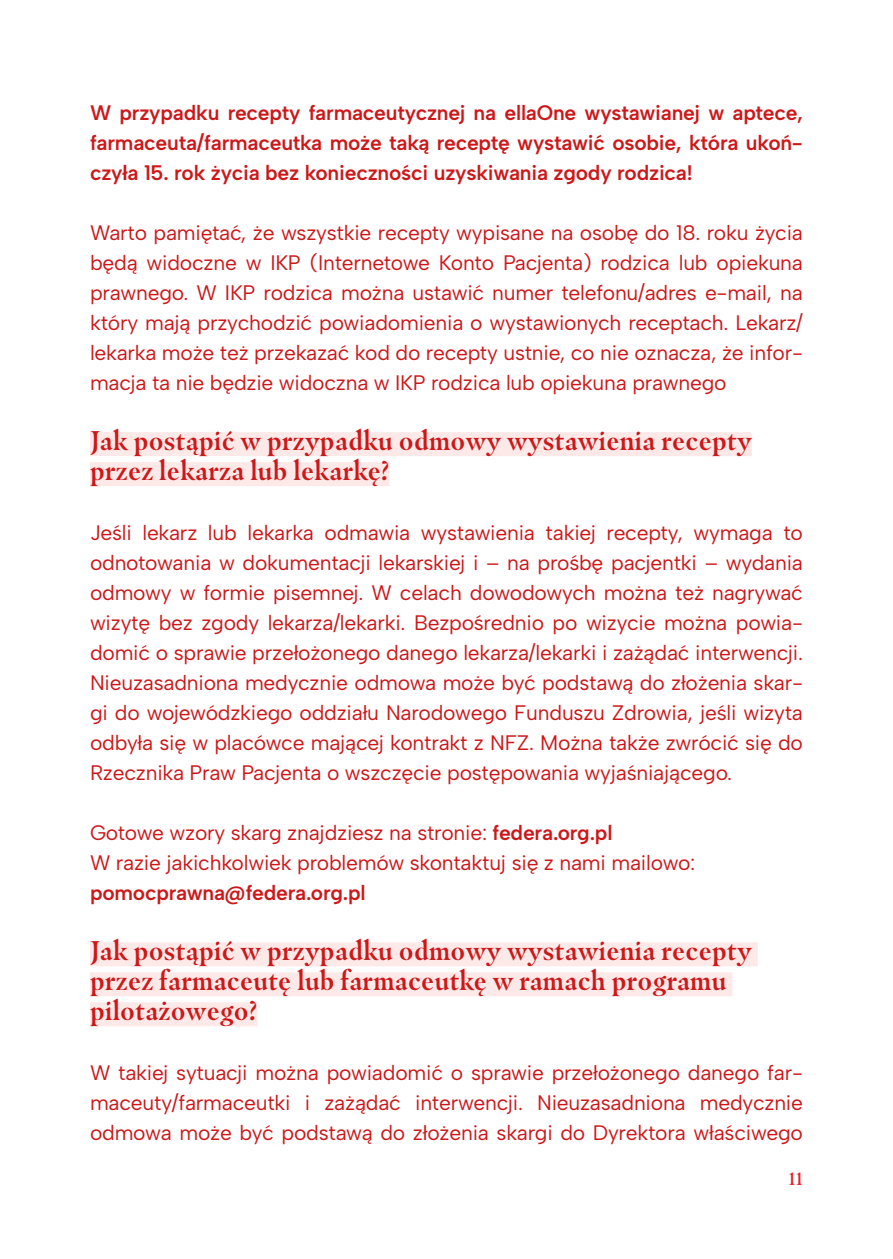
<style>
.page{position:relative;width:893px;height:1259px;background:#fff}
.page>*{position:absolute;margin:0;border:0;box-sizing:border-box;transform-origin:0 0}
.t1{font:600 27px/30px "Masqualero";letter-spacing:.01em;color:#cd1719}
.t2{font:21px/30px "Albert Sans";letter-spacing:-.01em;color:#cd1719;text-align:justify}
.t3{font:600 21px/30px "Albert Sans";letter-spacing:-.01em;color:#cd1719;text-align:justify}
.t4{font:600 18px "Masqualero";color:#e52329}
.s1{font-weight:600}
</style>
<div class="page">
<div style="left:90px;top:432px;width:662px;height:24px;background:#fde9e7"></div>
<div style="left:90px;top:462px;width:299px;height:24px;background:#fde9e7"></div>
<div style="left:90px;top:942px;width:668px;height:24px;background:#fde9e7"></div>
<div style="left:90px;top:972px;width:642px;height:24px;background:#fde9e7"></div>
<div style="left:90px;top:1002px;width:167px;height:24px;background:#fde9e7"></div>
<p class="t3" style="left:90px;top:98px;width:714px">W przypadku recepty farmaceutycznej na ellaOne wystawianej w aptece, farmaceuta/farmaceutka może taką receptę wystawić osobie, która ukoń&shy;czyła 15. rok życia bez konieczności uzyskiwania zgody rodzica!</p>
<p class="t2" style="left:90px;top:218px;width:714px">Warto pamiętać, że wszystkie recepty wypisane na osobę do 18. roku życia będą widoczne w IKP (Internetowe Konto Pacjenta) rodzica lub opiekuna prawnego. W IKP rodzica można ustawić numer telefonu/adres e-mail, na który mają przychodzić powiadomienia o wystawionych receptach. Lekarz/ lekarka może też przekazać kod do recepty ustnie, co nie oznacza, że infor&shy;macja ta nie będzie widoczna w IKP rodzica lub opiekuna prawnego</p>
<p class="t1" style="left:90px;top:426px;width:663px">Jak postąpić w przypadku odmowy wystawienia recepty przez lekarza lub lekarkę?</p>
<p class="t2" style="left:90px;top:518px;width:714px">Jeśli lekarz lub lekarka odmawia wystawienia takiej recepty, wymaga to odnotowania w dokumentacji lekarskiej i – na prośbę pacjentki – wydania odmowy w formie pisemnej. W celach dowodowych można też nagrywać wizytę bez zgody lekarza/lekarki. Bezpośrednio po wizycie można powia&shy;domić o sprawie przełożonego danego lekarza/lekarki i zażądać interwencji.<br>Nieuzasadniona medycznie odmowa może być podstawą do złożenia skar&shy;gi do wojewódzkiego oddziału Narodowego Funduszu Zdrowia, jeśli wizyta odbyła się w placówce mającej kontrakt z NFZ. Można także zwrócić się do Rzecznika Praw Pacjenta o wszczęcie postępowania wyjaśniającego.</p>
<p class="t2" style="left:90px;top:818px;width:607px">Gotowe wzory skarg znajdziesz na stronie: <span class="s1">federa.org.pl<br></span>W razie jakichkolwiek problemów skontaktuj się z nami mailowo:</p>
<p class="t3" style="left:90px;top:878px;width:277px">pomocprawna@federa.org.pl</p>
<p class="t1" style="left:90px;top:936px;width:663px">Jak postąpić w przypadku odmowy wystawienia recepty przez farmaceutę lub farmaceutkę w ramach programu pilotażowego?</p>
<p class="t2" style="left:90px;top:1058px;width:714px">W takiej sytuacji można powiadomić o sprawie przełożonego danego far&shy;maceuty/farmaceutki i zażądać interwencji. Nieuzasadniona medycznie odmowa może być podstawą do złożenia skargi do Dyrektora właściwego</p>
<p class="t4" style="left:788px;top:1167px;width:16px">11</p>
</div>
